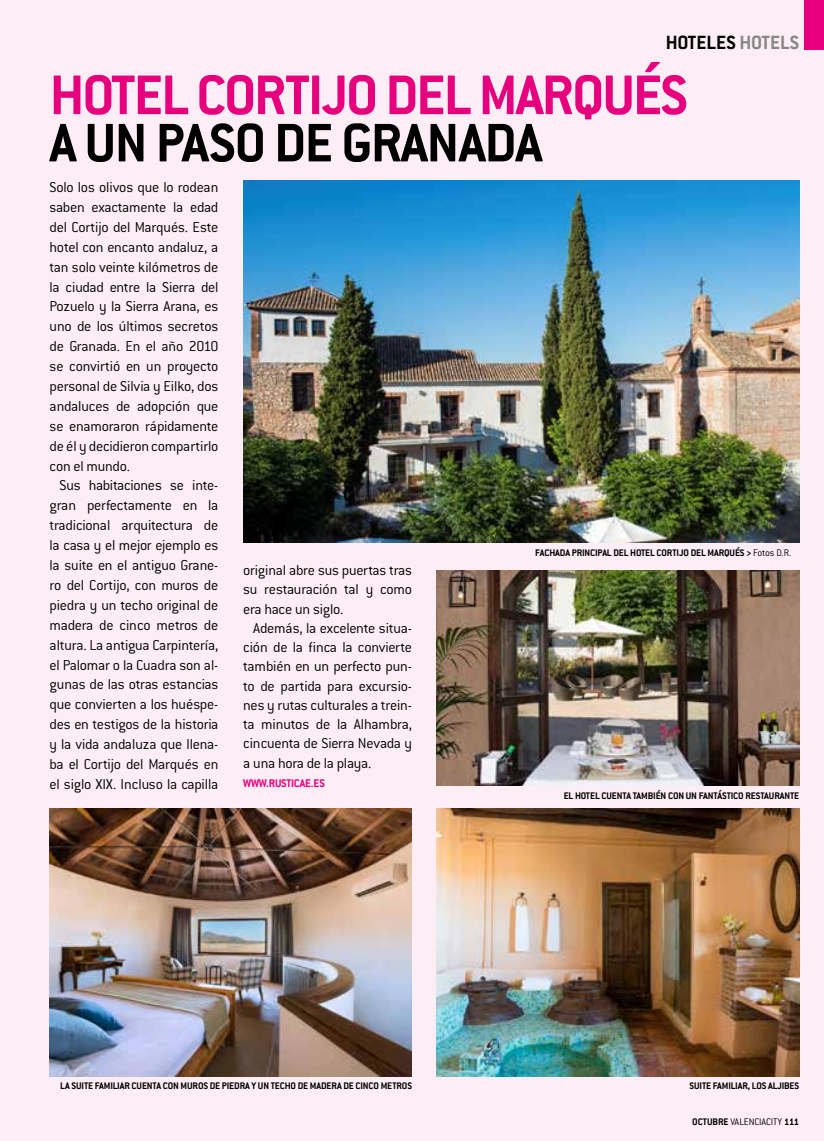
<style>
.page{position:relative;width:824px;height:1141px;background:#fff}
.page>*{position:absolute;margin:0;border:0;box-sizing:border-box;transform-origin:0 0}
.t1{font:700 61.25px "Conduit ITC";letter-spacing:-.03em;color:#e6007d}
.t2{font:700 59.5px "Conduit ITC";letter-spacing:-.02em;color:#000}
.t3{font:700 21px "Conduit ITC";color:#000}
.t4{font:300 15.75px/19.9px "Conduit ITC";letter-spacing:-.015em;color:#000;text-align:justify}
.t5{font:700 12.25px "Conduit ITC";letter-spacing:-.02em;color:#e6007d}
.t6{font:700 10.5px "Conduit ITC";letter-spacing:-.01em;color:#000}
.t7{font:300 10.5px "Conduit ITC";letter-spacing:-.01em;color:#000}
.s1{color:#878787}
.s2{font-style:inherit}
.s3{font-weight:300}
.s4{font-weight:700}
</style>
<div class="page">
<div style="left:0;top:0;width:823px;height:1141px;background:#fdeef6"></div>
<div style="left:804px;top:0;width:19px;height:50px;background:#e6007d"></div>
<img style="left:243px;top:180px;width:556px;height:363px">
<img style="left:50px;top:808px;width:362px;height:268px">
<img style="left:437px;top:808px;width:362px;height:268px">
<img style="left:437px;top:570px;width:362px;height:216px">
<h3 class="t3" style="left:665px;top:31px;width:135px">HOTELES <span class="s1">HOTELS</span></h3>
<h1 class="t1" style="left:50px;top:59px;width:639px">HOTEL CORTIJO DEL MARQUÉS</h1>
<h2 class="t2" style="left:50px;top:108px;width:494px">A UN PASO DE GRANADA</h2>
<p class="t4" style="left:50px;top:177px;width:170px">Solo los olivos que lo rodean saben exactamente la edad del Cortijo del Marqués. Este hotel con encanto andaluz, a tan solo veinte kilómetros de la ciudad entre la Sierra del Pozuelo y la Sierra Arana, es uno de los últimos secretos de Granada. En el año 2010 se convirtió en un proyecto personal de Silvia y Eilko, dos andaluces de adopción que se enamoraron rápidamente de él y decidieron compartirlo con el mundo.</p>
<p class="t4" style="left:50px;top:476px;width:170px;text-indent:10px">Sus habitaciones se inte&shy;gran perfectamente en la tradicional arquitectura de la casa y el mejor ejemplo es la suite en el antiguo Grane&shy;ro del Cortijo, con muros de piedra y un techo original de madera de cinco metros de altura. La antigua Carpintería, el Palomar o la Cuadra son al&shy;gunas de las otras estancias que convierten a los huéspe&shy;des en testigos de la historia y la vida andaluza que llena&shy;ba el Cortijo del Marqués en el siglo <span class="s2">XIX</span>. Incluso la capilla</p>
<p class="t6" style="left:535px;top:546px;width:257px">FACHADA PRINCIPAL DEL HOTEL CORTIJO DEL MARQUÉS &gt; <span class="s3">Fotos D.R.</span></p>
<p class="t4" style="left:243px;top:561px;width:170px;line-height:19.2px">original abre sus puertas tras su restauración tal y como era hace un siglo.</p>
<p class="t4" style="left:243px;top:618px;width:170px;line-height:19.2px;text-indent:10px">Además, la excelente situa&shy;ción de la finca la convierte también en un perfecto pun&shy;to de partida para excursio&shy;nes y rutas culturales a trein&shy;ta minutos de la Alhambra, cincuenta de Sierra Nevada y a una hora de la playa.</p>
<p class="t5" style="left:243px;top:776px;width:83px">WWW.RUSTICAE.ES</p>
<p class="t6" style="left:563px;top:789px;width:237px">EL HOTEL CUENTA TAMBIÉN CON UN FANTÁSTICO RESTAURANTE</p>
<p class="t6" style="left:60px;top:1080px;width:353px">LA SUITE FAMILIAR CUENTA CON MUROS DE PIEDRA Y UN TECHO DE MADERA DE CINCO METROS</p>
<p class="t6" style="left:689px;top:1080px;width:111px">SUITE FAMILIAR, LOS ALJIBES</p>
<p class="t7" style="left:692px;top:1116px;width:108px"><span class="s4">OCTUBRE</span> VALENCIACITY <span class="s4">111</span></p>
</div>
